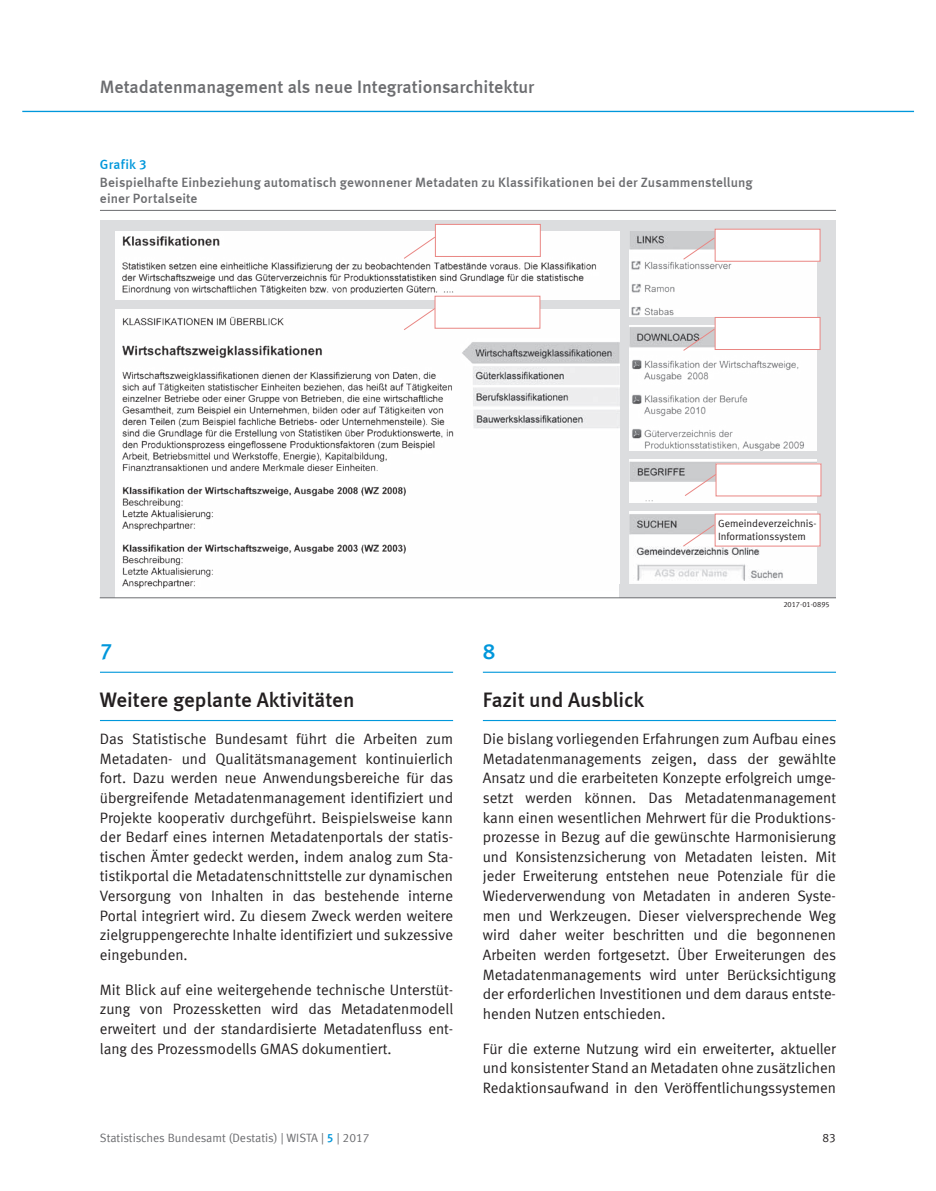
<style>
.page{position:relative;width:936px;height:1191px;background:#fff}
.page>*{position:absolute;margin:0;border:0;box-sizing:border-box;transform-origin:0 0}
.t1{font:22.5px "Meta Medium LF";color:#0097db}
.t2{font:21px "Meta Medium LF";color:#231f20}
.t3{font:18px "Meta Medium LF";color:#6c6d70}
.t4{font:15px/19.6px "Meta Normal LF";color:#231f20;text-align:justify}
.t5{font:13.5px/18.3px "Meta Medium LF";letter-spacing:.005em;color:#6c6d70}
.t6{font:12px "Meta Normal LF";letter-spacing:-.005em;color:#6c6d70}
.t7{font:12px "Meta Normal LF";color:#231f20}
.t8{font:10.5px/12.6px "Meta Normal LF";color:#231f20}
.t9{font:7.5px "Meta Normal LF";color:#231f20}
.s1{color:#0097db}
.s2{font-family:"Meta Medium LF";color:#0097db}
</style>
<div class="page">
<hr style="left:100px;top:671px;width:353px;height:2px;background:#0097db">
<hr style="left:100px;top:720px;width:353px;height:1px;background:#0097db">
<hr style="left:483px;top:671px;width:353px;height:2px;background:#0097db">
<hr style="left:483px;top:720px;width:353px;height:1px;background:#0097db">
<img style="left:115px;top:231px;width:702px;height:358px">
<div style="left:115px;top:300px;width:510px;height:8px;background:#dcdddf"></div>
<div style="left:619px;top:230px;width:9px;height:361px;background:#dcdddf"></div>
<div style="left:619px;top:584px;width:217px;height:13px;background:#dcdddf"></div>
<div style="left:621px;top:503px;width:200px;height:8px;background:#dcdddf"></div>
<div style="left:621px;top:451px;width:200px;height:8px;background:#dcdddf"></div>
<div style="left:817px;top:230px;width:19px;height:361px;background:#dcdddf"></div>
<div style="left:114px;top:220px;width:722px;height:11px;background:#dcdddf"></div>
<div style="left:624px;top:317px;width:200px;height:8px;background:#dcdddf"></div>
<div style="left:100px;top:220px;width:15px;height:378px;background:#dcdddf"></div>
<hr style="left:100px;top:597px;width:736px;height:1px;background:#6c6d70">
<div style="left:715px;top:514px;width:105px;height:32px;background:#fff"></div>
<div style="left:714px;top:513px;width:106px;height:33px;border:1px solid #e98683"></div>
<div style="left:715px;top:317px;width:105px;height:32px;background:#fff"></div>
<div style="left:714px;top:317px;width:106px;height:33px;border:1px solid #e98683"></div>
<div style="left:716px;top:464px;width:104px;height:32px;background:#fff"></div>
<div style="left:715px;top:463px;width:106px;height:33px;border:1px solid #e98683"></div>
<div style="left:435px;top:224px;width:105px;height:32px;background:#fff"></div>
<div style="left:435px;top:224px;width:105px;height:33px;border:1px solid #e98683"></div>
<div style="left:435px;top:296px;width:105px;height:32px;background:#fff"></div>
<div style="left:434px;top:296px;width:106px;height:32px;border:1px solid #e98683"></div>
<div style="left:715px;top:229px;width:105px;height:32px;background:#fff"></div>
<div style="left:714px;top:229px;width:106px;height:33px;border:1px solid #e98683"></div>
<svg style="left:682px;top:524px;width:33px;height:23px"></svg>
<svg style="left:684px;top:473px;width:33px;height:24px"></svg>
<svg style="left:682px;top:328px;width:33px;height:23px"></svg>
<svg style="left:682px;top:237px;width:33px;height:23px"></svg>
<svg style="left:403px;top:307px;width:33px;height:24px"></svg>
<svg style="left:403px;top:236px;width:33px;height:23px"></svg>
<hr style="left:100px;top:210px;width:736px;height:1px;background:#6c6d70">
<hr style="left:22px;top:111px;width:891px;height:1px;background:#0097db">
<p class="t3" style="left:100px;top:76px;width:436px">Metadatenmanagement als neue Integrationsarchitektur</p>
<p class="t5" style="left:100px;top:155px;width:654px"><span class="s1">Grafik 3<br></span>Beispielhafte Einbeziehung automatisch gewonnener Metadaten zu Klassifikationen bei der Zusammenstellung</p>
<p class="t5" style="left:100px;top:189px;width:99px">einer Portalseite</p>
<p class="t8" style="left:718px;top:517px;width:100px">Gemeindeverzeichnis-<br>Informationssystem</p>
<p class="t1" style="left:100px;top:638px;width:14px">7</p>
<p class="t2" style="left:100px;top:687px;width:256px">Weitere geplante Aktivitäten</p>
<p class="t4" style="left:100px;top:728px;width:355px">Das Statistische Bundesamt führt die Arbeiten zum Metadaten- und Qualitätsmanagement kontinuierlich fort. Dazu werden neue Anwendungsbereiche für das übergreifende Metadatenmanagement identifiziert und Projekte kooperativ durchgeführt. Beispielsweise kann der Bedarf eines internen Metadatenportals der statis&shy;tischen Ämter gedeckt werden, indem analog zum Sta&shy;tistikportal die Metadatenschnittstelle zur dynamischen Versorgung von Inhalten in das bestehende interne Portal integriert wird. Zu diesem Zweck werden weitere zielgruppengerechte Inhalte identifiziert und sukzessive eingebunden.</p>
<p class="t4" style="left:100px;top:979px;width:355px">Mit Blick auf eine weitergehende technische Unterstüt&shy;zung von Prozessketten wird das Metadatenmodell erweitert und der standardisierte Metadatenfluss ent&shy;lang des Prozessmodells GMAS dokumentiert.</p>
<p class="t9" style="left:783px;top:600px;width:48px">2017-01-0895</p>
<p class="t1" style="left:483px;top:638px;width:14px">8</p>
<p class="t2" style="left:483px;top:687px;width:163px">Fazit und Ausblick</p>
<p class="t4" style="left:483px;top:728px;width:355px">Die bislang vorliegenden Erfahrungen zum Aufbau eines Metadatenmanagements zeigen, dass der gewählte Ansatz und die erarbeiteten Konzepte erfolgreich umge&shy;setzt werden können. Das Metadatenmanagement kann einen wesentlichen Mehrwert für die Produktions&shy;prozesse in Bezug auf die gewünschte Harmonisierung und Konsistenzsicherung von Metadaten leisten. Mit jeder Erweiterung entstehen neue Potenziale für die Wiederverwendung von Metadaten in anderen Syste&shy;men und Werkzeugen. Dieser vielversprechende Weg wird daher weiter beschritten und die begonnenen Arbeiten werden fortgesetzt. Über Erweiterungen des Metadatenmanagements wird unter Berücksichtigung der erforderlichen Investitionen und dem daraus entste&shy;henden Nutzen entschieden.</p>
<p class="t4" style="left:483px;top:1038px;width:354px">Für die externe Nutzung wird ein erweiterter, aktueller und konsistenter Stand an Metadaten ohne zusätzlichen Redaktionsaufwand in den Veröffentlichungssystemen</p>
<p class="t6" style="left:100px;top:1130px;width:271px">Statistisches Bundesamt (Destatis) | WISTA | <span class="s2">5</span> | 2017</p>
<p class="t7" style="left:822px;top:1130px;width:15px">83</p>
</div>
